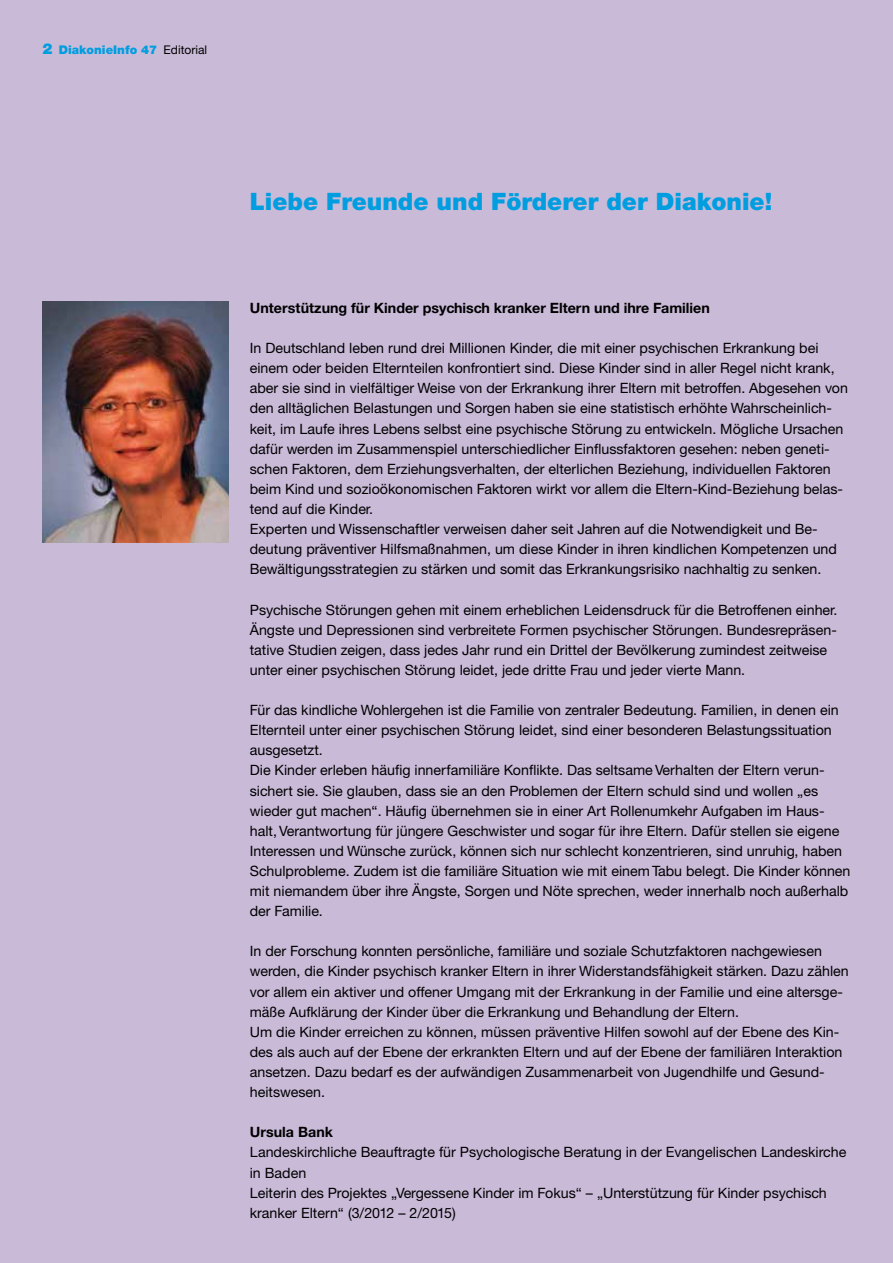
<style>
.page{position:relative;width:893px;height:1263px;background:#c9bad8}
.page>*{position:absolute;margin:0;border:0;box-sizing:border-box;transform-origin:0 0}
.t1{font:900 24px "Helvetica Neue";color:#009ee0}
.t2{font:14.25px/20.1px "Helvetica Neue CE";color:#000}
.t3{font:700 14.25px "Helvetica Neue CE";color:#000}
.t4{font:900 12px "Helvetica Neue";color:#009ee0}
.s1{font-size:15px}
.s2{font-weight:400;color:#000}
</style>
<div class="page">
<img style="left:43px;top:302px;width:186px;height:240px">
<p class="t4" style="left:43px;top:43px;width:166px"><span class="s1">2</span> DiakonieInfo 47 <span class="s2">Editorial</span></p>
<h1 class="t1" style="left:250px;top:187px;width:524px">Liebe Freunde und Förderer der Diakonie!</h1>
<p class="t3" style="left:250px;top:299px;width:462px">Unterstützung für Kinder psychisch kranker Eltern und ihre Familien</p>
<p class="t2" style="left:250px;top:338px;width:600px">In Deutschland leben rund drei Millionen Kinder, die mit einer psychischen Erkrankung bei einem oder beiden Elternteilen konfrontiert sind. Diese Kinder sind in aller Regel nicht krank, aber sie sind in vielfältiger Weise von der Erkrankung ihrer Eltern mit betroffen. Abgesehen von den alltäglichen Belastungen und Sorgen haben sie eine statistisch erhöhte Wahrscheinlich&shy;keit, im Laufe ihres Lebens selbst eine psychische Störung zu entwickeln. Mögliche Ursachen dafür werden im Zusammenspiel unterschiedlicher Einflussfaktoren gesehen: neben geneti&shy;schen Faktoren, dem Erziehungsverhalten, der elterlichen Beziehung, individuellen Faktoren beim Kind und sozioökonomischen Faktoren wirkt vor allem die Eltern-Kind-Beziehung belas&shy;tend auf die Kinder.<br>Experten und Wissenschaftler verweisen daher seit Jahren auf die Notwendigkeit und Be&shy;deutung präventiver Hilfsmaßnahmen, um diese Kinder in ihren kindlichen Kompetenzen und Bewältigungsstrategien zu stärken und somit das Erkrankungsrisiko nachhaltig zu senken.</p>
<p class="t2" style="left:250px;top:599px;width:589px">Psychische Störungen gehen mit einem erheblichen Leidensdruck für die Betroffenen einher.<br>Ängste und Depressionen sind verbreitete Formen psychischer Störungen. Bundesrepräsen&shy;tative Studien zeigen, dass jedes Jahr rund ein Drittel der Bevölkerung zumindest zeitweise unter einer psychischen Störung leidet, jede dritte Frau und jeder vierte Mann.</p>
<p class="t2" style="left:250px;top:700px;width:602px">Für das kindliche Wohlergehen ist die Familie von zentraler Bedeutung. Familien, in denen ein Elternteil unter einer psychischen Störung leidet, sind einer besonderen Belastungssituation ausgesetzt.<br>Die Kinder erleben häufig innerfamiliäre Konflikte. Das seltsame Verhalten der Eltern verun&shy;sichert sie. Sie glauben, dass sie an den Problemen der Eltern schuld sind und wollen „es wieder gut machen“. Häufig übernehmen sie in einer Art Rollenumkehr Aufgaben im Haus&shy;halt, Verantwortung für jüngere Geschwister und sogar für ihre Eltern. Dafür stellen sie eigene Interessen und Wünsche zurück, können sich nur schlecht konzentrieren, sind unruhig, haben Schulprobleme. Zudem ist die familiäre Situation wie mit einem Tabu belegt. Die Kinder können mit niemandem über ihre Ängste, Sorgen und Nöte sprechen, weder innerhalb noch außerhalb der Familie.</p>
<p class="t2" style="left:250px;top:941px;width:600px">In der Forschung konnten persönliche, familiäre und soziale Schutzfaktoren nachgewiesen werden, die Kinder psychisch kranker Eltern in ihrer Widerstandsfähigkeit stärken. Dazu zählen vor allem ein aktiver und offener Umgang mit der Erkrankung in der Familie und eine altersge&shy;mäße Aufklärung der Kinder über die Erkrankung und Behandlung der Eltern.<br>Um die Kinder erreichen zu können, müssen präventive Hilfen sowohl auf der Ebene des Kin&shy;des als auch auf der Ebene der erkrankten Eltern und auf der Ebene der familiären Interaktion ansetzen. Dazu bedarf es der aufwändigen Zusammenarbeit von Jugendhilfe und Gesund&shy;heitswesen.</p>
<p class="t3" style="left:250px;top:1123px;width:85px">Ursula Bank</p>
<p class="t2" style="left:250px;top:1142px;width:598px">Landeskirchliche Beauftragte für Psychologische Beratung in der Evangelischen Landeskirche in Baden<br>Leiterin des Projektes „Vergessene Kinder im Fokus“ – „Unterstützung für Kinder psychisch kranker Eltern“ (3/2012 – 2/2015)</p>
</div>
